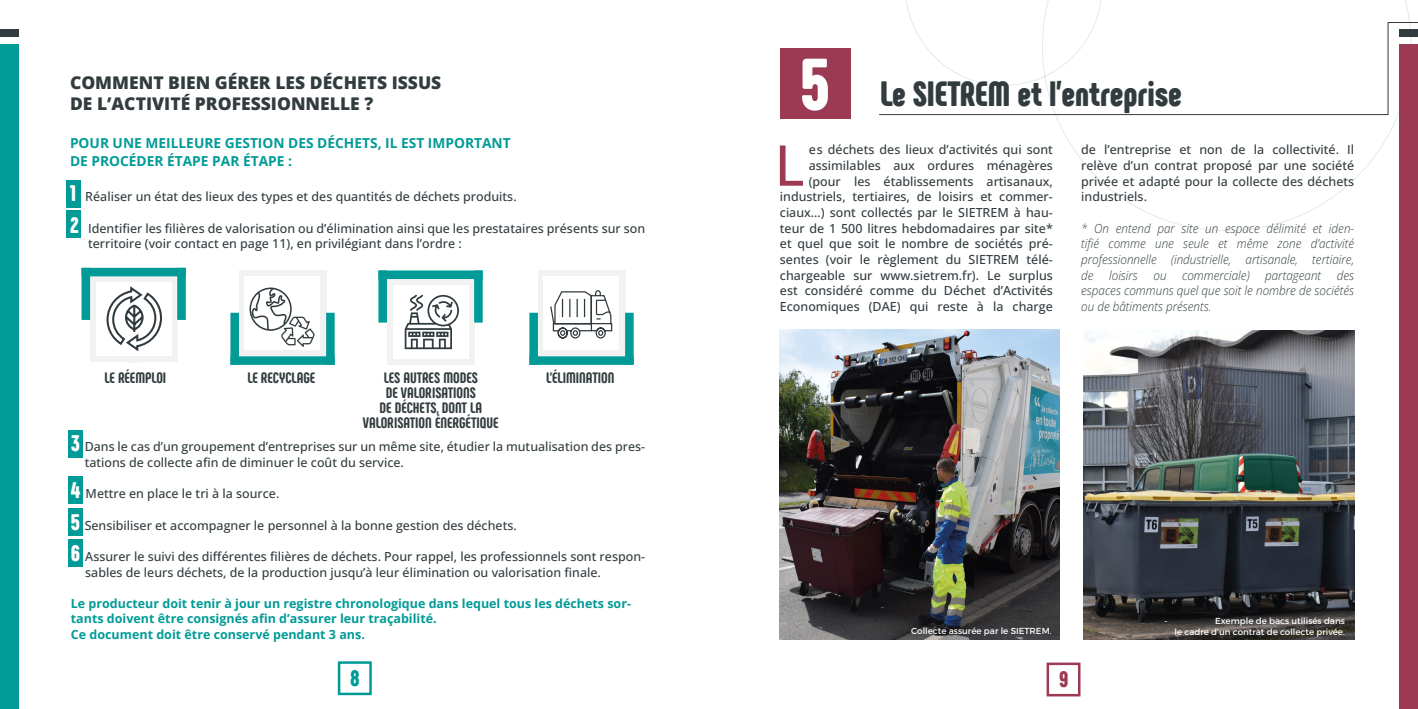
<style>
.page{position:relative;width:1418px;height:709px;background:#fff}
.page>*{position:absolute;margin:0;border:0;box-sizing:border-box;transform-origin:0 0}
.t1{font:900 72.5px "Phenomena";color:#fff}
.t2{font:500 56.25px "Open Sans";color:#9b3a52}
.t3{font:900 35px "Phenomena";color:#323c3f}
.t4{font:900 22.5px "Phenomena";color:#009b97}
.t5{font:900 22.5px "Phenomena";color:#9b3a52}
.t6{font:800 17.5px/21px "Open Sans";color:#323c3f}
.t7{font:800 15px "Phenomena";color:#323c3f}
.t8{font:700 13.75px "Open Sans";color:#009b97}
.t9{font:500 12.5px/15.6px "Open Sans";color:#323c3f}
.t10{font:italic 300 12.5px/15.6px "Open Sans";color:#323c3f;text-align:justify;scale:.93 1}
.t11{font:700 12.5px/15.6px "Open Sans";color:#009b97}
.t12{font:8.75px/10.5px "Montserrat";color:#fff;text-align:right}
.s1{font-family:"Phenomena";font-weight:900;font-size:22.5px;color:#fff}
</style>
<div class="page">
<svg style="left:1042px;top:0;width:369px;height:231px"></svg>
<img style="left:780px;top:330px;width:279px;height:309px">
<div style="left:780px;top:48px;width:70px;height:71px;background:#9b3a52"></div>
<div style="left:538px;top:270px;width:87px;height:86px;background:#f3f2f2"></div>
<div style="left:543px;top:276px;width:76px;height:74px;background:#fff"></div>
<div style="left:625px;top:313px;width:8px;height:52px;background:#009b97"></div>
<div style="left:529px;top:313px;width:9px;height:52px;background:#009b97"></div>
<div style="left:529px;top:356px;width:104px;height:9px;background:#009b97"></div>
<div style="left:387px;top:279px;width:87px;height:86px;background:#f3f2f2"></div>
<div style="left:393px;top:285px;width:75px;height:74px;background:#fff"></div>
<div style="left:378px;top:270px;width:9px;height:52px;background:#009b97"></div>
<div style="left:474px;top:270px;width:8px;height:52px;background:#009b97"></div>
<div style="left:378px;top:270px;width:104px;height:9px;background:#009b97"></div>
<div style="left:239px;top:270px;width:87px;height:86px;background:#f3f2f2"></div>
<div style="left:245px;top:276px;width:75px;height:74px;background:#fff"></div>
<div style="left:326px;top:313px;width:9px;height:52px;background:#009b97"></div>
<div style="left:230px;top:313px;width:9px;height:52px;background:#009b97"></div>
<div style="left:230px;top:356px;width:105px;height:9px;background:#009b97"></div>
<div style="left:90px;top:276px;width:87px;height:86px;background:#f3f2f2"></div>
<div style="left:96px;top:283px;width:75px;height:73px;background:#fff"></div>
<div style="left:81px;top:268px;width:9px;height:52px;background:#009b97"></div>
<div style="left:177px;top:268px;width:9px;height:52px;background:#009b97"></div>
<div style="left:81px;top:268px;width:105px;height:8px;background:#009b97"></div>
<svg style="left:249px;top:287px;width:66px;height:60px"></svg>
<svg style="left:106px;top:286px;width:56px;height:66px"></svg>
<svg style="left:550px;top:290px;width:63px;height:49px"></svg>
<svg style="left:405px;top:295px;width:54px;height:54px"></svg>
<img style="left:1083px;top:331px;width:271px;height:308px">
<svg style="left:906px;top:0;width:196px;height:86px"></svg>
<div style="left:1399px;top:44px;width:18px;height:665px;background:#9b3a52"></div>
<div style="left:1399px;top:29px;width:18px;height:8px;background:#323c3f"></div>
<hr style="left:1387px;top:22px;width:30px;height:1px;background:#323c3f">
<hr style="left:1387px;top:22px;width:1px;height:93px;background:#323c3f">
<hr style="left:879px;top:114px;width:508px;height:1px;background:#323c3f">
<div style="left:0;top:44px;width:18px;height:665px;background:#009b97"></div>
<div style="left:68px;top:430px;width:14px;height:27px;background:#009b97"></div>
<div style="left:0;top:29px;width:18px;height:8px;background:#323c3f"></div>
<div style="left:1046px;top:662px;width:34px;height:34px;border:2px solid #9b3a52"></div>
<div style="left:68px;top:477px;width:14px;height:27px;background:#009b97"></div>
<div style="left:66px;top:210px;width:15px;height:28px;background:#009b97"></div>
<div style="left:66px;top:180px;width:15px;height:27px;background:#009b97"></div>
<div style="left:68px;top:539px;width:14px;height:28px;background:#009b97"></div>
<div style="left:68px;top:508px;width:14px;height:28px;background:#009b97"></div>
<div style="left:338px;top:661px;width:34px;height:34px;border:2px solid #009b97"></div>
<p class="t6" style="left:70px;top:72px;width:373px">COMMENT BIEN GÉRER LES DÉCHETS ISSUS<br>DE L’ACTIVITÉ PROFESSIONNELLE ?</p>
<p class="t8" style="left:70px;top:133px;width:442px">POUR UNE MEILLEURE GESTION DES DÉCHETS, IL EST IMPORTANT</p>
<p class="t8" style="left:70px;top:151px;width:223px">DE PROCÉDER ÉTAPE PAR ÉTAPE :</p>
<p class="t9" style="left:70px;top:189px;width:448px"><span class="s1">1</span> Réaliser un état des lieux des types et des quantités de déchets produits.</p>
<p class="t9" style="left:88px;top:220px;width:558px;text-indent:-18px"><span class="s1">2</span> Identifier les filières de valorisation ou d’élimination ainsi que les prestataires présents sur son territoire (voir contact en page 11), en privilégiant dans l’ordre :</p>
<p class="t7" style="left:104px;top:368px;width:63px">LE RÉEMPLOI</p>
<p class="t7" style="left:247px;top:368px;width:69px">LE RECYCLAGE</p>
<p class="t7" style="left:384px;top:368px;width:96px">LES AUTRES MODES</p>
<p class="t7" style="left:386px;top:383px;width:92px">DE VALORISATIONS</p>
<p class="t7" style="left:379px;top:398px;width:104px">DE DÉCHETS, DONT LA</p>
<p class="t7" style="left:363px;top:413px;width:137px">VALORISATION ÉNERGÉTIQUE</p>
<p class="t7" style="left:546px;top:368px;width:70px">L’ÉLIMINATION</p>
<p class="t9" style="left:85px;top:439px;width:562px;text-indent:-14px"><span class="s1">3</span> Dans le cas d’un groupement d’entreprises sur un même site, étudier la mutualisation des pres&shy;tations de collecte afin de diminuer le coût du service.</p>
<p class="t9" style="left:71px;top:485px;width:210px"><span class="s1">4</span> Mettre en place le tri à la source.</p>
<p class="t9" style="left:71px;top:517px;width:447px"><span class="s1">5</span> Sensibiliser et accompagner le personnel à la bonne gestion des déchets.</p>
<p class="t9" style="left:85px;top:548px;width:561px;text-indent:-14px"><span class="s1">6</span> Assurer le suivi des différentes filières de déchets. Pour rappel, les professionnels sont respon&shy;sables de leurs déchets, de la production jusqu’à leur élimination ou valorisation finale.</p>
<p class="t11" style="left:71px;top:595px;width:561px">Le producteur doit tenir à jour un registre chronologique dans lequel tous les déchets sor&shy;tants doivent être consignés afin d’assurer leur traçabilité.</p>
<p class="t11" style="left:71px;top:626px;width:295px">Ce document doit être conservé pendant 3 ans.</p>
<p class="t1" style="left:800px;top:37px;width:31px">5</p>
<p class="t3" style="left:880px;top:71px;width:303px">Le SIETREM et l’entreprise</p>
<p class="t9" style="left:780px;top:142px;width:274px;text-align:right">es déchets des lieux d’activités qui sont assimilables aux ordures ménagères (pour les établissements artisanaux, industriels, tertiaires, de loisirs et commer&shy;ciaux…) sont collectés par le SIETREM à hau&shy;teur de 1 500 litres hebdomadaires par site* et quel que soit le nombre de sociétés pré&shy;sentes (voir le règlement du SIETREM télé&shy;chargeable sur www.sietrem.fr). Le surplus est considéré comme du Déchet d’Activités Economiques (DAE) qui reste à la charge</p>
<p class="t9" style="left:1081px;top:142px;width:274px;text-align:justify">de l’entreprise et non de la collectivité. Il relève d’un contrat proposé par une société privée et adapté pour la collecte des déchets industriels.</p>
<p class="t2" style="left:774px;top:127px;width:31px">L</p>
<p class="t10" style="left:1081px;top:220px;width:295px">* On entend par site un espace délimité et iden&shy;tifié comme une seule et même zone d’activité professionnelle (industrielle, artisanale, tertiaire, de loisirs ou commerciale) partageant des espaces communs quel que soit le nombre de sociétés ou de bâtiments présents.</p>
<p class="t12" style="left:911px;top:626px;width:142px">Collecte assurée par le SIETREM.</p>
<p class="t12" style="left:1164px;top:615px;width:5px">-</p>
<p class="t12" style="left:1174px;top:615px;width:172px">Exemple de bacs utilisés dans<br>le cadre d’un contrat de collecte privée.</p>
<p class="t4" style="left:350px;top:663px;width:11px">8</p>
<p class="t5" style="left:1059px;top:664px;width:11px">9</p>
</div>
